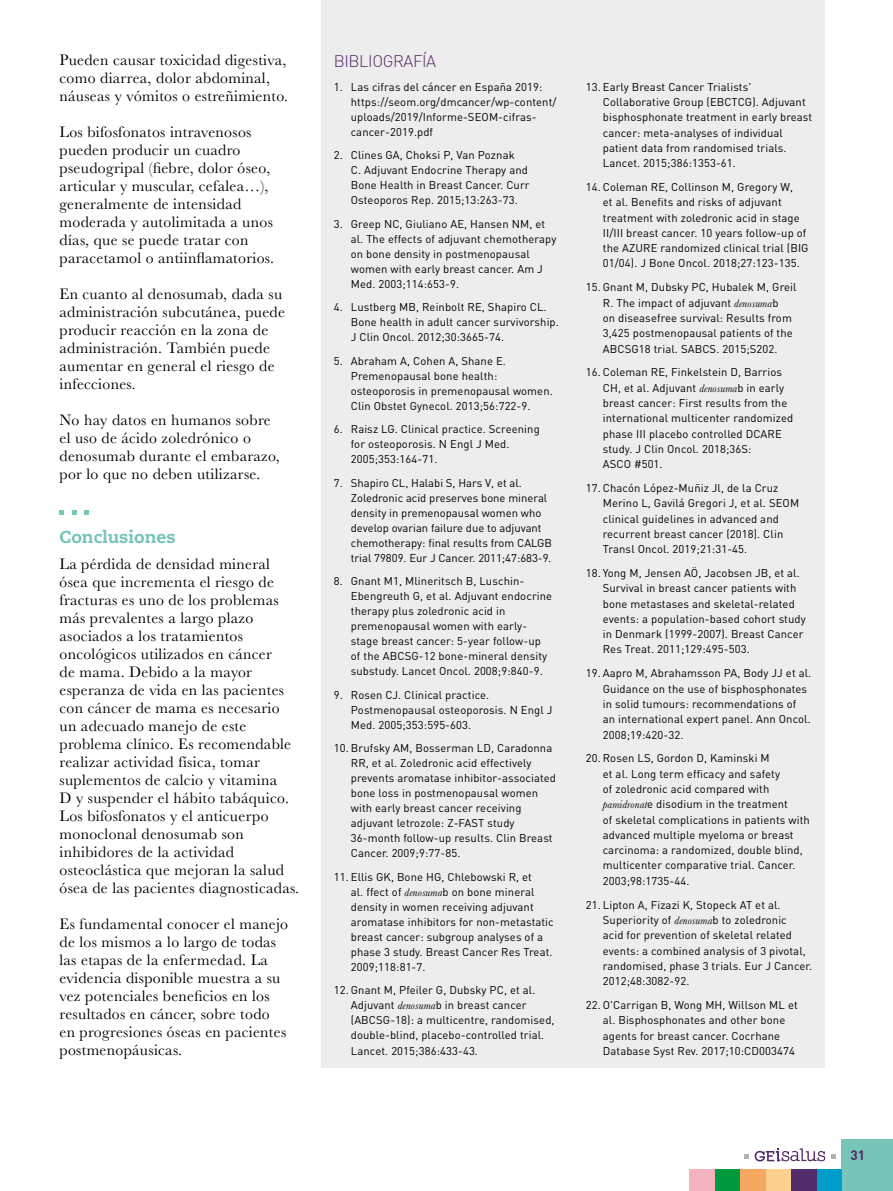
<style>
.page{position:relative;width:893px;height:1191px;background:#fff}
.page>*{position:absolute;margin:0;border:0;box-sizing:border-box;transform-origin:0 0}
.t1{font:800 17.25px "Caecilia LT Std";color:#77c5b9}
.t2{font:300 16.5px "DIN";letter-spacing:-.025em;color:#532a67}
.t3{font:15.75px/18px "Baskerville";letter-spacing:.02em;color:#000}
.t4{font:700 13.5px "DIN";color:#532a67}
.t5{font:11.25px/15.3px "DIN";letter-spacing:.01em;color:#000}
.s1{font-family:"Baskerville";font-style:italic}
</style>
<div class="page">
<div style="left:842px;top:1139px;width:51px;height:52px;background:#77c5b9"></div>
<svg style="left:744px;top:1154px;width:4px;height:4px"></svg>
<svg style="left:831px;top:1154px;width:4px;height:4px"></svg>
<svg style="left:755px;top:1148px;width:70px;height:13px"></svg>
<div style="left:816px;top:1169px;width:26px;height:22px;background:#009cca"></div>
<div style="left:791px;top:1169px;width:25px;height:22px;background:#522d6d"></div>
<div style="left:765px;top:1169px;width:26px;height:22px;background:#fdd08f"></div>
<div style="left:740px;top:1169px;width:25px;height:22px;background:#f6a862"></div>
<div style="left:714px;top:1169px;width:26px;height:22px;background:#009a3e"></div>
<div style="left:689px;top:1169px;width:25px;height:22px;background:#f5b3c1"></div>
<svg style="left:60px;top:510px;width:4px;height:5px"></svg>
<svg style="left:72px;top:510px;width:4px;height:5px"></svg>
<svg style="left:84px;top:510px;width:5px;height:5px"></svg>
<div style="left:321px;top:0;width:504px;height:1067px;background:#ededed"></div>
<h3 class="t3" style="left:60px;top:51px;width:230px">Pueden causar toxicidad digestiva, como diarrea, dolor abdominal, náuseas y vómitos o estreñimiento.</h3>
<p class="t3" style="left:60px;top:123px;width:216px">Los bifosfonatos intravenosos pueden producir un cuadro pseudogripal (fiebre, dolor óseo, articular y muscular, cefalea…), generalmente de intensidad moderada y autolimitada a unos días, que se puede tratar con paracetamol o antiinflamatorios.</p>
<h3 class="t3" style="left:60px;top:285px;width:227px">En cuanto al denosumab, dada su administración subcutánea, puede producir reacción en la zona de administración. También puede aumentar en general el riesgo de infecciones.</h3>
<h3 class="t3" style="left:60px;top:411px;width:222px">No hay datos en humanos sobre el uso de ácido zoledrónico o denosumab durante el embarazo, por lo que no deben utilizarse.</h3>
<h1 class="t1" style="left:60px;top:526px;width:118px">Conclusiones</h1>
<p class="t3" style="left:60px;top:555px;width:241px">La pérdida de densidad mineral ósea que incrementa el riesgo de fracturas es uno de los problemas más prevalentes a largo plazo asociados a los tratamientos oncológicos utilizados en cáncer<br>de mama. Debido a la mayor esperanza de vida en las pacientes con cáncer de mama es necesario un adecuado manejo de este problema clínico. Es recomendable realizar actividad física, tomar suplementos de calcio y vitamina<br>D y suspender el hábito tabáquico.<br>Los bifosfonatos y el anticuerpo monoclonal denosumab son inhibidores de la actividad osteoclástica que mejoran la salud ósea de las pacientes diagnosticadas.</p>
<p class="t3" style="left:60px;top:915px;width:230px">Es fundamental conocer el manejo de los mismos a lo largo de todas las etapas de la enfermedad. La evidencia disponible muestra a su vez potenciales beneficios en los resultados en cáncer, sobre todo en progresiones óseas en pacientes postmenopáusicas.</p>
<h2 class="t2" style="left:334px;top:51px;width:104px">BIBLIOGRAFÍA</h2>
<p class="t5" style="left:351px;top:79px;width:207px;text-indent:-17px">1. Las cifras del cáncer en España 2019: https://seom.org/dmcancer/wp-content/ uploads/2019/Informe-SEOM-cifras&shy;cancer-2019.pdf</p>
<p class="t5" style="left:351px;top:147px;width:180px;text-indent:-17px">2. Clines GA, Choksi P, Van Poznak<br>C. Adjuvant Endocrine Therapy and Bone Health in Breast Cancer. Curr Osteoporos Rep. 2015;13:263-73.</p>
<p class="t5" style="left:351px;top:216px;width:207px;text-indent:-17px">3. Greep NC, Giuliano AE, Hansen NM, et al. The effects of adjuvant chemotherapy on bone density in postmenopausal women with early breast cancer. Am J Med. 2003;114:653-9.</p>
<p class="t5" style="left:351px;top:299px;width:210px;text-indent:-17px">4. Lustberg MB, Reinbolt RE, Shapiro CL.<br>Bone health in adult cancer survivorship.<br>J Clin Oncol. 2012;30:3665-74.</p>
<p class="t5" style="left:351px;top:353px;width:203px;text-indent:-17px">5. Abraham A, Cohen A, Shane E.<br>Premenopausal bone health: osteoporosis in premenopausal women.<br>Clin Obstet Gynecol. 2013;56:722-9.</p>
<p class="t5" style="left:351px;top:421px;width:190px;text-indent:-17px">6. Raisz LG. Clinical practice. Screening for osteoporosis. N Engl J Med.<br>2005;353:164-71.</p>
<p class="t5" style="left:351px;top:475px;width:203px;text-indent:-17px">7. Shapiro CL, Halabi S, Hars V, et al.<br>Zoledronic acid preserves bone mineral density in premenopausal women who develop ovarian failure due to adjuvant chemotherapy: final results from CALGB trial 79809. Eur J Cancer. 2011;47:683-9.</p>
<p class="t5" style="left:351px;top:573px;width:203px;text-indent:-17px">8. Gnant M1, Mlineritsch B, Luschin-Ebengreuth G, et al. Adjuvant endocrine therapy plus zoledronic acid in premenopausal women with early&shy;stage breast cancer: 5-year follow-up of the ABCSG-12 bone-mineral density substudy. Lancet Oncol. 2008;9:840-9.</p>
<p class="t5" style="left:351px;top:687px;width:203px;text-indent:-17px">9. Rosen CJ. Clinical practice.<br>Postmenopausal osteoporosis. N Engl J<br>Med. 2005;353:595-603.</p>
<p class="t5" style="left:351px;top:740px;width:207px;text-indent:-17px">10. Brufsky AM, Bosserman LD, Caradonna RR, et al. Zoledronic acid effectively prevents aromatase inhibitor-associated bone loss in postmenopausal women with early breast cancer receiving adjuvant letrozole: Z-FAST study 36-month follow-up results. Clin Breast Cancer. 2009;9:77-85.</p>
<p class="t5" style="left:351px;top:869px;width:204px;text-indent:-17px">11. Ellis GK, Bone HG, Chlebowski R, et<br>al. ffect of <span class="s1">denosuma</span>b on bone mineral density in women receiving adjuvant aromatase inhibitors for non-metastatic breast cancer: subgroup analyses of a phase 3 study. Breast Cancer Res Treat.<br>2009;118:81-7.</p>
<p class="t5" style="left:351px;top:982px;width:205px;text-indent:-17px">12. Gnant M, Pfeiler G, Dubsky PC, et al.<br>Adjuvant <span class="s1">denosuma</span>b in breast cancer (ABCSG-18): a multicentre, randomised, double-blind, placebo-controlled trial.<br>Lancet. 2015;386:433-43.</p>
<p class="t5" style="left:603px;top:79px;width:211px;text-indent:-17px">13. Early Breast Cancer Trialists' Collaborative Group (EBCTCG). Adjuvant bisphosphonate treatment in early breast cancer: meta-analyses of individual patient data from randomised trials.<br>Lancet. 2015;386:1353-61.</p>
<p class="t5" style="left:603px;top:179px;width:207px;text-indent:-17px">14. Coleman RE, Collinson M, Gregory W,<br>et al. Benefits and risks of adjuvant treatment with zoledronic acid in stage II/III breast cancer. 10 years follow-up of the AZURE randomized clinical trial (BIG 01/04). J Bone Oncol. 2018;27:123-135.</p>
<p class="t5" style="left:603px;top:279px;width:195px;text-indent:-17px">15. Gnant M, Dubsky PC, Hubalek M, Greil R. The impact of adjuvant <span class="s1">denosuma</span>b<br>on diseasefree survival: Results from 3,425 postmenopausal patients of the ABCSG18 trial. SABCS. 2015;S202.</p>
<p class="t5" style="left:603px;top:364px;width:192px;text-indent:-17px">16. Coleman RE, Finkelstein D, Barrios CH, et al. Adjuvant <span class="s1">denosuma</span>b in early breast cancer: First results from the international multicenter randomized phase III placebo controlled DCARE study. J Clin Oncol. 2018;36S:<br>ASCO #501.</p>
<p class="t5" style="left:603px;top:480px;width:198px;text-indent:-17px">17. Chacón López-Muñiz Jl, de la Cruz Merino L, Gavilá Gregori J, et al. SEOM clinical guidelines in advanced and recurrent breast cancer (2018). Clin Transl Oncol. 2019;21:31-45.</p>
<p class="t5" style="left:603px;top:565px;width:205px;text-indent:-17px">18. Yong M, Jensen AÖ, Jacobsen JB, et al.<br>Survival in breast cancer patients with bone metastases and skeletal-related events: a population-based cohort study in Denmark (1999-2007). Breast Cancer Res Treat. 2011;129:495-503.</p>
<p class="t5" style="left:603px;top:665px;width:210px;text-indent:-17px">19. Aapro M, Abrahamsson PA, Body JJ et al.<br>Guidance on the use of bisphosphonates in solid tumours: recommendations of an international expert panel. Ann Oncol.<br>2008;19:420-32.</p>
<p class="t5" style="left:603px;top:750px;width:209px;text-indent:-17px">20. Rosen LS, Gordon D, Kaminski M<br>et al. Long term efficacy and safety<br>of zoledronic acid compared with <span class="s1">pamidronat</span>e disodium in the treatment<br>of skeletal complications in patients with advanced multiple myeloma or breast carcinoma: a randomized, double blind, multicenter comparative trial. Cancer.<br>2003;98:1735-44.</p>
<p class="t5" style="left:603px;top:896px;width:211px;text-indent:-17px">21. Lipton A, Fizazi K, Stopeck AT et al.<br>Superiority of <span class="s1">denosuma</span>b to zoledronic<br>acid for prevention of skeletal related events: a combined analysis of 3 pivotal, randomised, phase 3 trials. Eur J Cancer.<br>2012;48:3082-92.</p>
<p class="t5" style="left:603px;top:997px;width:197px;text-indent:-17px">22. O'Carrigan B, Wong MH, Willson ML et al. Bisphosphonates and other bone agents for breast cancer. Cocrhane Database Syst Rev. 2017;10:CD003474</p>
<p class="t4" style="left:850px;top:1146px;width:16px">31</p>
</div>
